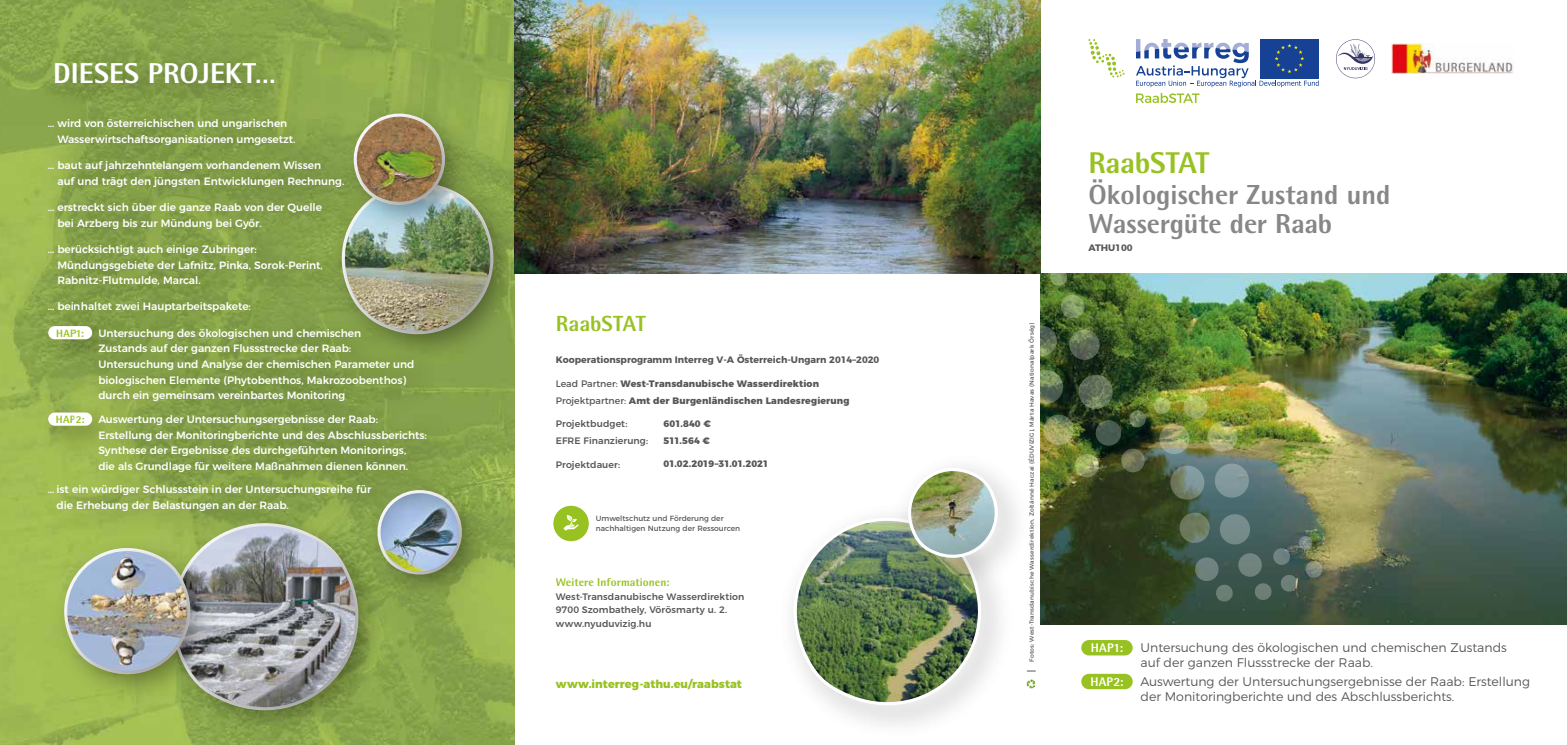
<style>
.page{position:relative;width:1567px;height:745px;background:#fff}
.page>*{position:absolute;margin:0;border:0;box-sizing:border-box;transform-origin:0 0}
.t1{font:800 30px "Rotis Semi Sans Std";letter-spacing:-.01em;color:#98c222}
.t2{font:800 28.75px "Rotis Semi Sans Std";letter-spacing:.005em;color:#fff}
.t3{font:800 27.5px/28.8px "Rotis Semi Sans Std";color:#878787}
.t4{font:800 21.88px "Rotis Semi Sans Std";color:#98c222}
.t5{font:300 12.5px/15px "Montserrat";color:#575756}
.t6{font:800 12.5px "Rotis Semi Sans Std";letter-spacing:.015em;color:#fff}
.t7{font:800 11.25px "Montserrat";letter-spacing:.005em;color:#98c222}
.t8{font:800 11.25px "Rotis Semi Sans Std";letter-spacing:.005em;color:#98c222}
.t9{font:500 10.62px/15.6px "Montserrat";letter-spacing:-.005em;color:#fff}
.t10{font:800 10.62px "Rotis Semi Sans Std";letter-spacing:.025em;color:#98c222}
.t11{font:500 9.38px/13.8px "Montserrat";letter-spacing:.01em;color:#575756}
.t12{font:800 9.38px/16.9px "Montserrat";letter-spacing:.01em;color:#575756}
.t13{font:700 9.38px "Montserrat";color:#575756}
.t14{font:800 9.38px "Montserrat";letter-spacing:-.03em;color:#575756}
.t15{font:7.5px/10px "Montserrat";color:#575756}
.t16{font:6px "Montserrat";letter-spacing:.025em;color:#575756}
.s1{font-weight:400}
</style>
<div class="page">
<img style="left:1040px;top:273px;width:526px;height:351px">
<svg style="left:1177px;top:510px;width:145px;height:91px;background:#4f655a"></svg>
<img style="left:1040px;top:273px;width:211px;height:229px">
<img style="left:0;top:0;width:514px;height:744px">
<img style="left:468px;top:273px;width:104px;height:102px">
<img style="left:93px;top:613px;width:350px;height:131px">
<img style="left:283px;top:552px;width:110px;height:158px">
<img style="left:385px;top:103px;width:129px;height:252px">
<img style="left:17px;top:499px;width:266px;height:215px">
<img style="left:51px;top:552px;width:158px;height:121px">
<img style="left:340px;top:468px;width:175px;height:145px">
<img style="left:370px;top:493px;width:102px;height:79px">
<svg style="left:828px;top:517px;width:133px;height:209px"></svg>
<img style="left:792px;top:520px;width:208px;height:182px">
<img style="left:884px;top:495px;width:132px;height:103px">
<svg style="left:886px;top:467px;width:96px;height:103px"></svg>
<img style="left:899px;top:471px;width:111px;height:99px">
<div style="left:553px;top:505px;width:35px;height:36px;background:#98c222;border-radius:50%"></div>
<svg style="left:563px;top:515px;width:15px;height:15px"></svg>
<img style="left:514px;top:0;width:526px;height:273px">
<svg style="left:1088px;top:39px;width:36px;height:39px"></svg>
<svg style="left:1136px;top:93px;width:63px;height:10px"></svg>
<svg style="left:1136px;top:39px;width:182px;height:48px"></svg>
<svg style="left:1336px;top:39px;width:38px;height:39px"></svg>
<img style="left:1391px;top:43px;width:122px;height:30px">
<div style="left:1081px;top:639px;width:51px;height:16px;background:#98c222;border-radius:8px"></div>
<div style="left:1081px;top:673px;width:51px;height:15px;background:#98c222;border-radius:8px"></div>
<svg style="left:1026px;top:679px;width:9px;height:9px"></svg>
<img style="left:317px;top:87px;width:167px;height:156px">
<img style="left:385px;top:117px;width:58px;height:85px">
<img style="left:30px;top:35px;width:287px;height:60px">
<img style="left:95px;top:95px;width:290px;height:209px">
<img style="left:25px;top:95px;width:70px;height:208px">
<img style="left:25px;top:466px;width:8px;height:71px">
<img style="left:25px;top:303px;width:108px;height:77px">
<div style="left:48px;top:326px;width:44px;height:13px;background:#fff;border-radius:7px"></div>
<img style="left:25px;top:389px;width:50px;height:77px">
<div style="left:48px;top:412px;width:44px;height:13px;background:#fff;border-radius:7px"></div>
<img style="left:75px;top:304px;width:393px;height:209px">
<img style="left:33px;top:460px;width:382px;height:92px">
<h2 class="t2" style="left:53px;top:55px;width:224px">DIESES PROJEKT…</h2>
<p class="t9" style="left:57px;top:114px;width:240px;text-indent:-10px">… wird von österreichischen und ungarischen<br>Wasserwirtschaftsorganisationen umgesetzt.</p>
<p class="t9" style="left:57px;top:156px;width:288px;text-indent:-10px">… baut auf jahrzehntelangem vorhandenem Wissen<br>auf und trägt den jüngsten Entwicklungen Rechnung.</p>
<p class="t9" style="left:57px;top:198px;width:266px;text-indent:-10px">… erstreckt sich über die ganze Raab von der Quelle bei Arzberg bis zur Mündung bei Győr.</p>
<p class="t9" style="left:57px;top:240px;width:267px;text-indent:-10px">… berücksichtigt auch einige Zubringer:<br>Mündungsgebiete der Lafnitz, Pinka, Sorok-Perint,<br>Rabnitz-Flutmulde, Marcal.</p>
<p class="t9" style="left:48px;top:298px;width:205px">… beinhaltet zwei Hauptarbeitspakete:</p>
<p class="t9" style="left:98px;top:324px;width:317px">Untersuchung des ökologischen und chemischen<br>Zustands auf der ganzen Flussstrecke der Raab:<br>Untersuchung und Analyse der chemischen Parameter und biologischen Elemente (Phytobenthos, Makrozoobenthos) durch ein gemeinsam vereinbartes Monitoring</p>
<p class="t9" style="left:98px;top:410px;width:330px">Auswertung der Untersuchungsergebnisse der Raab:<br>Erstellung der Monitoringberichte und des Abschlussberichts:<br>Synthese der Ergebnisse des durchgeführten Monitorings,<br>die als Grundlage für weitere Maßnahmen dienen können.</p>
<p class="t9" style="left:57px;top:496px;width:234px">die Erhebung der Belastungen an der Raab.</p>
<p class="t10" style="left:56px;top:326px;width:29px">HAP1:</p>
<p class="t10" style="left:56px;top:412px;width:30px">HAP2:</p>
<p class="t9" style="left:48px;top:480px;width:325px">… ist ein würdiger Schlussstein in der Untersuchungsreihe für</p>
<h3 class="t4" style="left:556px;top:309px;width:91px">RaabSTAT</h3>
<p class="t13" style="left:555px;top:351px;width:325px">Kooperationsprogramm Interreg V-A Österreich-Ungarn 2014–2020</p>
<p class="t12" style="left:555px;top:374px;width:295px"><span class="s1">Lead Partner:</span> West-Transdanubische Wasserdirektion<br><span class="s1">Projektpartner:</span> Amt der Burgenländischen Landesregierung</p>
<p class="t11" style="left:555px;top:414px;width:94px;line-height:16.9px">Projektbudget:<br>EFRE Finanzierung:</p>
<p class="t11" style="left:555px;top:456px;width:66px">Projektdauer:</p>
<p class="t12" style="left:663px;top:414px;width:49px">601.840 €<br>511.564 €</p>
<p class="t14" style="left:663px;top:456px;width:106px">01.02.2019–31.01.2021</p>
<p class="t15" style="left:596px;top:512px;width:146px">Umweltschutz und Förderung der nachhaltigen Nutzung der Ressourcen</p>
<p class="t8" style="left:556px;top:574px;width:115px">Weitere Informationen:</p>
<p class="t11" style="left:556px;top:588px;width:190px">West-Transdanubische Wasserdirektion<br>9700 Szombathely, Vörösmarty u. 2. www.nyuduvizig.hu</p>
<p class="t7" style="left:556px;top:674px;width:188px">www.interreg-athu.eu/raabstat</p>
<p class="t16" style="left:1026px;top:661px;width:340px;rotate:-90deg">Fotos: West-Transdanubische Wasserdirektion, Zoltánné Haczai (ÉDUVIZIG), Márta Havas (Nationalpark Őrség)</p>
<h1 class="t1" style="left:1088px;top:143px;width:122px">RaabSTAT</h1>
<h3 class="t3" style="left:1088px;top:179px;width:303px">Ökologischer Zustand und<br>Wassergüte der Raab</h3>
<p class="t13" style="left:1088px;top:240px;width:46px">ATHU100</p>
<p class="t6" style="left:1090px;top:639px;width:34px">HAP1:</p>
<p class="t6" style="left:1090px;top:673px;width:35px">HAP2:</p>
<p class="t5" style="left:1140px;top:639px;width:368px">Untersuchung des ökologischen und chemischen Zustands auf der ganzen Flussstrecke der Raab.</p>
<p class="t5" style="left:1140px;top:672px;width:391px">Auswertung der Untersuchungsergebnisse der Raab: Erstellung der Monitoringberichte und des Abschlussberichts.</p>
</div>
